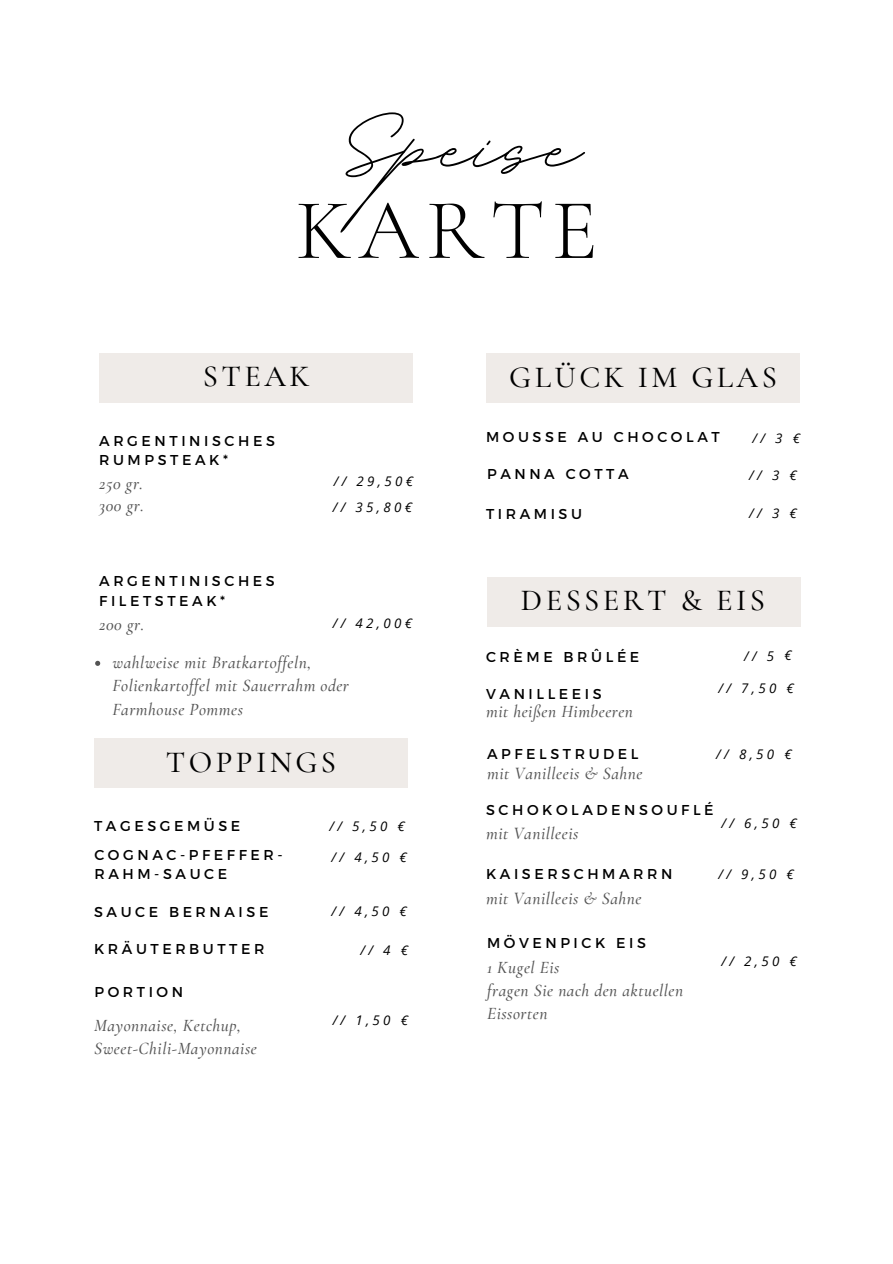
<style>
.page{position:relative;width:893px;height:1264px;background:#fff}
.page>*{position:absolute;margin:0;border:0;box-sizing:border-box;transform-origin:0 0}
.t1{font:162.45px "BD Script";color:#000}
.t2{font:300 86.55px "Cormorant Garamond";letter-spacing:.08em;color:#000}
.t3{font:500 30.6px "Cormorant Garamond";letter-spacing:.11em;color:#000}
.t4{font:italic 500 17.25px/23.4px "Cormorant Garamond";letter-spacing:.03em;color:#545454}
.t5{font:14.25px/19.2px "Montserrat";letter-spacing:.25em;color:#000}
.t6{font:italic 13.35px "Open Sans";letter-spacing:.25em;color:#000}
</style>
<div class="page">
<div style="left:99px;top:353px;width:314px;height:49px;background:#efebe8"></div>
<div style="left:94px;top:738px;width:314px;height:49px;background:#efebe8"></div>
<div style="left:486px;top:353px;width:313px;height:49px;background:#efebe8"></div>
<div style="left:487px;top:578px;width:314px;height:49px;background:#efebe8"></div>
<svg style="left:95px;top:660px;width:5px;height:6px"></svg>
<p class="t1" style="left:340px;top:38px;width:241px">Speise</p>
<p class="t2" style="left:295px;top:178px;width:304px">KARTE</p>
<p class="t3" style="left:203px;top:358px;width:108px">STEAK</p>
<p class="t5" style="left:99px;top:431px;width:177px">ARGENTINISCHES</p>
<p class="t5" style="left:99px;top:450px;width:130px">RUMPSTEAK*</p>
<p class="t4" style="left:99px;top:472px;width:45px">250 gr.</p>
<p class="t6" style="left:334px;top:471px;width:81px">// 29,50€</p>
<p class="t4" style="left:99px;top:493px;width:46px">300 gr.</p>
<p class="t6" style="left:333px;top:498px;width:81px">// 35,80€</p>
<p class="t5" style="left:99px;top:571px;width:177px">ARGENTINISCHES<br>FILETSTEAK*</p>
<p class="t4" style="left:99px;top:612px;width:46px">200 gr.</p>
<p class="t6" style="left:333px;top:614px;width:81px">// 42,00€</p>
<p class="t4" style="left:112px;top:650px;width:238px">wahlweise mit Bratkartoffeln,<br>Folienkartoffel mit Sauerrahm oder<br>Farmhouse Pommes</p>
<p class="t3" style="left:166px;top:743px;width:172px">TOPPINGS</p>
<p class="t5" style="left:94px;top:815px;width:148px">TAGESGEMÜSE</p>
<p class="t5" style="left:94px;top:844px;width:190px">COGNAC-PFEFFER-</p>
<p class="t5" style="left:94px;top:863px;width:134px">RAHM-SAUCE</p>
<p class="t5" style="left:94px;top:901px;width:176px">SAUCE BERNAISE</p>
<p class="t6" style="left:329px;top:817px;width:77px">// 5,50 €</p>
<p class="t6" style="left:331px;top:848px;width:77px">// 4,50 €</p>
<p class="t6" style="left:331px;top:901px;width:77px">// 4,50 €</p>
<p class="t5" style="left:94px;top:939px;width:172px">KRÄUTERBUTTER</p>
<p class="t6" style="left:360px;top:940px;width:49px">//4€</p>
<p class="t5" style="left:95px;top:981px;width:90px">PORTION</p>
<p class="t4" style="left:94px;top:1013px;width:148px">Mayonnaise, Ketchup,</p>
<p class="t4" style="left:94px;top:1036px;width:164px">Sweet-Chili-Mayonnaise</p>
<p class="t6" style="left:332px;top:1010px;width:77px">// 1,50 €</p>
<p class="t3" style="left:509px;top:358px;width:269px">GLÜCK IM GLAS</p>
<p class="t5" style="left:486px;top:427px;width:235px">MOUSSE AU CHOCOLAT</p>
<p class="t5" style="left:487px;top:463px;width:143px">PANNA COTTA</p>
<p class="t6" style="left:752px;top:429px;width:49px">//3€</p>
<p class="t6" style="left:749px;top:465px;width:49px">//3€</p>
<p class="t5" style="left:486px;top:503px;width:97px">TIRAMISU</p>
<p class="t6" style="left:749px;top:503px;width:49px">//3€</p>
<p class="t3" style="left:521px;top:581px;width:245px">DESSERT &amp; EIS</p>
<p class="t5" style="left:486px;top:647px;width:155px">CRÈME BRÛLÉE</p>
<p class="t5" style="left:486px;top:683px;width:117px">VANILLEEIS</p>
<p class="t4" style="left:486px;top:700px;width:148px">mit heißen Himbeeren</p>
<p class="t6" style="left:744px;top:646px;width:49px;rotate:-1deg">//5€</p>
<p class="t6" style="left:718px;top:678px;width:77px">// 7,50 €</p>
<p class="t5" style="left:487px;top:743px;width:153px">APFELSTRUDEL</p>
<p class="t4" style="left:487px;top:761px;width:157px">mit Vanilleeis &amp; Sahne</p>
<p class="t6" style="left:716px;top:744px;width:77px">// 8,50 €</p>
<p class="t5" style="left:486px;top:799px;width:229px">SCHOKOLADENSOUFLÉ</p>
<p class="t4" style="left:486px;top:821px;width:94px">mit Vanilleeis</p>
<p class="t5" style="left:486px;top:863px;width:188px">KAISERSCHMARRN</p>
<p class="t4" style="left:486px;top:886px;width:157px">mit Vanilleeis &amp; Sahne</p>
<p class="t5" style="left:487px;top:932px;width:160px">MÖVENPICK EIS</p>
<p class="t4" style="left:487px;top:955px;width:74px">1 Kugel Eis</p>
<p class="t4" style="left:487px;top:978px;width:198px">fragen Sie nach den aktuellen</p>
<p class="t4" style="left:487px;top:1002px;width:62px">Eissorten</p>
<p class="t6" style="left:721px;top:813px;width:77px">// 6,50 €</p>
<p class="t6" style="left:718px;top:864px;width:77px">// 9,50 €</p>
<p class="t6" style="left:721px;top:951px;width:77px">// 2,50 €</p>
</div>
